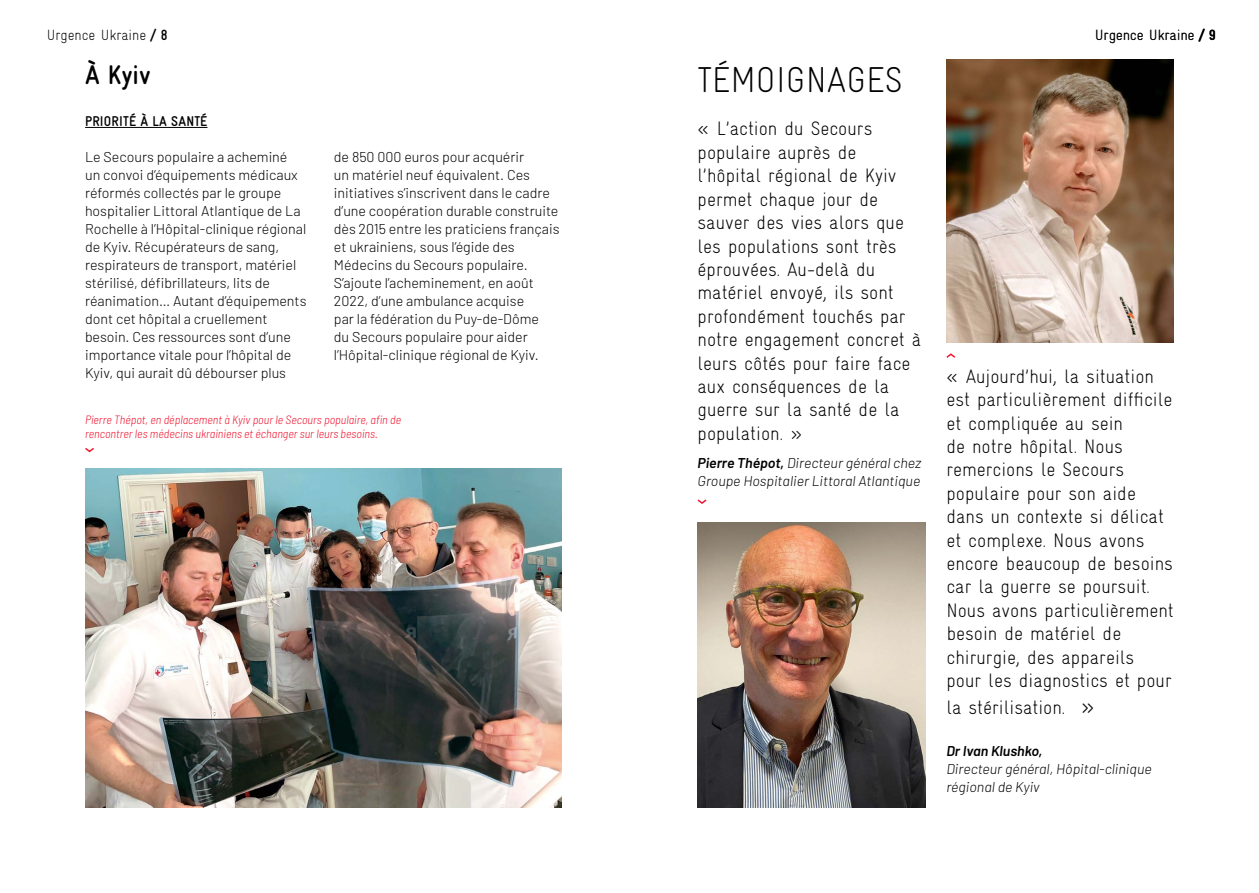
<style>
.page{position:relative;width:1259px;height:893px;background:#fff}
.page>*{position:absolute;margin:0;border:0;box-sizing:border-box;transform-origin:0 0}
.t1{font:300 36px "Gravur Condensed Pro";color:#000}
.t2{font:700 27px "Gravur Condensed Pro";color:#000}
.t3{font:300 19.5px/23.4px "Gravur Condensed Pro";color:#000}
.t4{font:300 14.85px "Gravur Condensed Pro";color:#000}
.t5{font:300 14.25px/18px "Barlow";color:#000}
.t6{font:italic 300 14.25px/18px "Barlow";color:#000}
.t7{font:700 14.25px "Gravur Condensed Pro";letter-spacing:.01em;color:#000}
.t8{font:italic 600 14.25px "Barlow";color:#000}
.t9{font:italic 300 semi-condensed 12px/14.4px "Barlow";color:#f11731}
.s1{font-weight:700}
.s2{font-weight:600}
.s3{font-size:22.5px}
</style>
<div class="page">
<img style="left:697px;top:522px;width:228px;height:286px">
<img style="left:946px;top:60px;width:228px;height:283px">
<svg style="left:697px;top:499px;width:10px;height:5px"></svg>
<svg style="left:946px;top:353px;width:10px;height:5px"></svg>
<img style="left:85px;top:468px;width:476px;height:340px">
<hr style="left:85px;top:127px;width:122px;height:1px;background:#000">
<svg style="left:85px;top:447px;width:9px;height:6px"></svg>
<p class="t4" style="left:47px;top:27px;width:122px">Urgence Ukraine <span class="s1">/ 8</span></p>
<p class="t4" style="left:1095px;top:27px;width:122px">Urgence Ukraine <span class="s1">/ 9</span></p>
<h2 class="t2" style="left:85px;top:60px;width:67px">À Kyiv</h2>
<h1 class="t1" style="left:698px;top:59px;width:206px">TÉMOIGNAGES</h1>
<p class="t3" style="left:697px;top:117px;width:225px">« L’action du Secours populaire auprès de l’hôpital régional de Kyiv permet chaque jour de sauver des vies alors que les populations sont très éprouvées. Au-delà du matériel envoyé, ils sont profondément touchés par notre engagement concret à leurs côtés pour faire face aux conséquences de la guerre sur la santé de la population. »</p>
<p class="t6" style="left:697px;top:453px;width:225px"><span class="s2">Pierre Thépot,</span> Directeur général chez<br>Groupe Hospitalier Littoral Atlantique</p>
<p class="t7" style="left:85px;top:113px;width:124px">PRIORITÉ À LA SANTÉ</p>
<p class="t5" style="left:85px;top:147px;width:223px">Le Secours populaire a acheminé<br>un convoi d’équipements médicaux réformés collectés par le groupe hospitalier Littoral Atlantique de La Rochelle à l’Hôpital-clinique régional de Kyiv. Récupérateurs de sang, respirateurs de transport, matériel stérilisé, défibrillateurs, lits de réanimation… Autant d’équipements dont cet hôpital a cruellement besoin. Ces ressources sont d’une importance vitale pour l’hôpital de Kyiv, qui aurait dû débourser plus</p>
<p class="t5" style="left:334px;top:147px;width:227px">de 850 000 euros pour acquérir<br>un matériel neuf équivalent. Ces initiatives s’inscrivent dans le cadre d’une coopération durable construite dès 2015 entre les praticiens français et ukrainiens, sous l’égide des Médecins du Secours populaire.<br>S’ajoute l’acheminement, en août 2022, d’une ambulance acquise<br>par la fédération du Puy-de-Dôme<br>du Secours populaire pour aider l’Hôpital-clinique régional de Kyiv.</p>
<p class="t9" style="left:85px;top:412px;width:318px">Pierre Thépot, en déplacement à Kyiv pour le Secours populaire, afin de rencontrer les médecins ukrainiens et échanger sur leurs besoins.</p>
<p class="t3" style="left:946px;top:364px;width:229px">« Aujourd’hui, la situation est particulièrement difficile et compliquée au sein<br>de notre hôpital. Nous remercions le Secours populaire pour son aide dans un contexte si délicat et complexe. Nous avons encore beaucoup de besoins car la guerre se poursuit.<br>Nous avons particulièrement besoin de matériel de chirurgie, des appareils pour les diagnostics et pour</p>
<h3 class="t3" style="left:946px;top:696px;width:150px">la stérilisation. <span class="s3">»</span></h3>
<p class="t8" style="left:946px;top:740px;width:98px">Dr Ivan Klushko,</p>
<p class="t6" style="left:946px;top:759px;width:207px">Directeur général, Hôpital-clinique régional de Kyiv</p>
</div>
